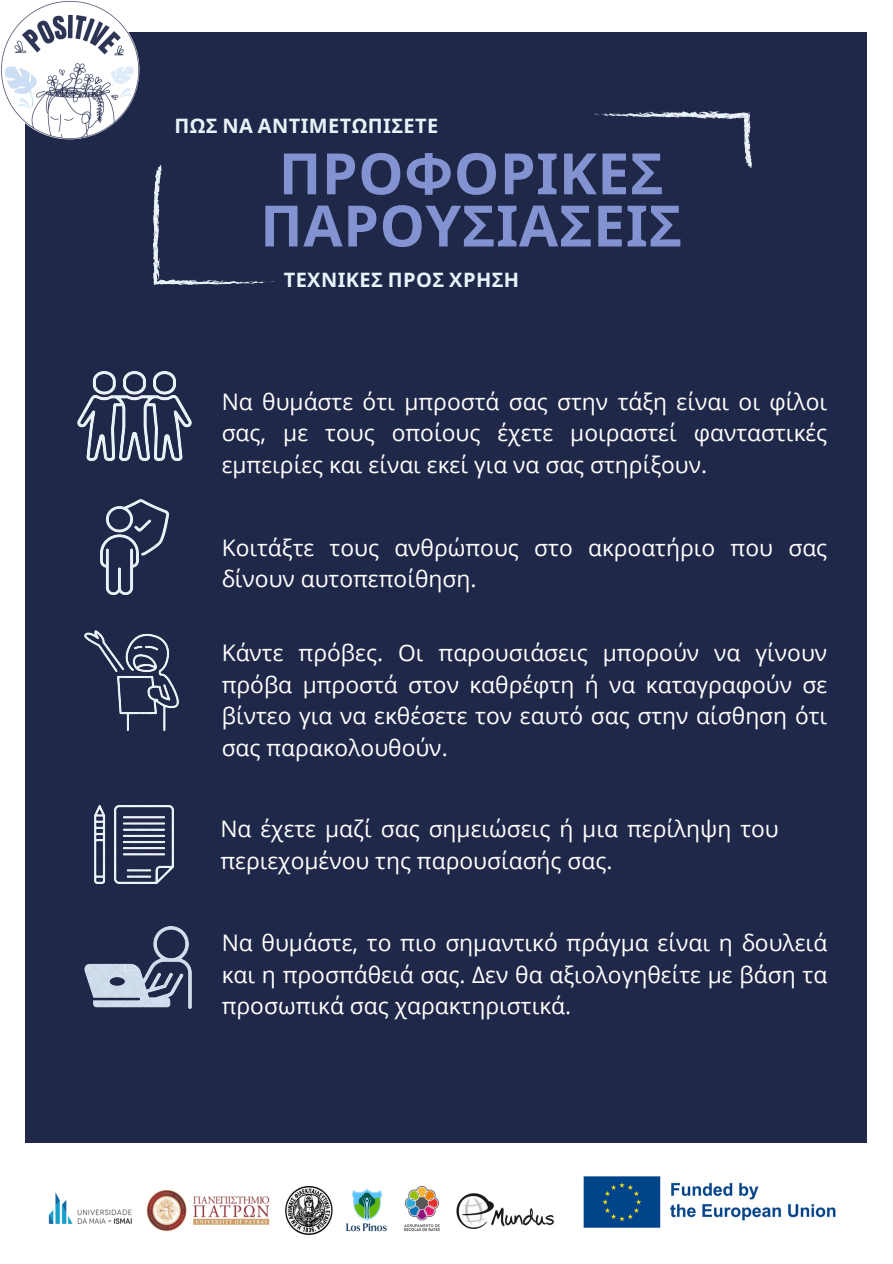
<style>
.page{position:relative;width:893px;height:1264px;background:#fff}
.page>*{position:absolute;margin:0;border:0;box-sizing:border-box;transform-origin:0 0}
.t1{font:700 57px/52.2px "Noto Sans";letter-spacing:.01em;color:#8393d1;text-align:center}
.t2{font:22.8px/31.7px "Open Sans";color:#fff;text-align:justify}
.t3{font:700 19.95px "Noto Sans";letter-spacing:.02em;color:#ebf3fa}
</style>
<div class="page">
<div style="left:25px;top:32px;width:841px;height:1110px;background:#20284a"></div>
<img style="left:0;top:0;width:139px;height:139px;border-radius:50%">
<img style="left:154px;top:166px;width:120px;height:119px">
<img style="left:594px;top:111px;width:157px;height:56px">
<img style="left:77px;top:372px;width:114px;height:90px">
<img style="left:101px;top:499px;width:67px;height:96px">
<img style="left:85px;top:630px;width:94px;height:100px">
<img style="left:95px;top:805px;width:78px;height:78px">
<img style="left:85px;top:926px;width:107px;height:82px">
<img style="left:48px;top:1192px;width:84px;height:32px">
<img style="left:146px;top:1189px;width:124px;height:43px">
<img style="left:285px;top:1186px;width:47px;height:48px">
<img style="left:346px;top:1188px;width:41px;height:44px">
<img style="left:404px;top:1186px;width:36px;height:46px">
<img style="left:456px;top:1193px;width:98px;height:36px">
<img style="left:583px;top:1176px;width:253px;height:52px">
<p class="t3" style="left:174px;top:111px;width:265px">ΠΩΣ ΝΑ ΑΝΤΙΜΕΤΩΠΙΣΕΤΕ</p>
<p class="t1" style="left:260px;top:146px;width:423px">ΠΡΟΦΟΡΙΚΕΣ<br>ΠΑΡΟΥΣΙΑΣΕΙΣ</p>
<p class="t3" style="left:284px;top:265px;width:237px">ΤΕΧΝΙΚΕΣ ΠΡΟΣ ΧΡΗΣΗ</p>
<p class="t2" style="left:222px;top:385px;width:607px">Να θυμάστε ότι μπροστά σας στην τάξη είναι οι φίλοι σας, με τους οποίους έχετε μοιραστεί φανταστικές εμπειρίες και είναι εκεί για να σας στηρίξουν.</p>
<p class="t2" style="left:222px;top:531px;width:607px">Κοιτάξτε τους ανθρώπους στο ακροατήριο που σας δίνουν αυτοπεποίθηση.</p>
<p class="t2" style="left:222px;top:636px;width:607px">Κάντε πρόβες. Οι παρουσιάσεις μπορούν να γίνουν πρόβα μπροστά στον καθρέφτη ή να καταγραφούν σε βίντεο για να εκθέσετε τον εαυτό σας στην αίσθηση ότι σας παρακολουθούν.</p>
<p class="t2" style="left:220px;top:812px;width:560px">Να έχετε μαζί σας σημειώσεις ή μια περίληψη του περιεχομένου της παρουσίασής σας.</p>
<p class="t2" style="left:222px;top:926px;width:607px">Να θυμάστε, το πιο σημαντικό πράγμα είναι η δουλειά και η προσπάθειά σας. Δεν θα αξιολογηθείτε με βάση τα προσωπικά σας χαρακτηριστικά.</p>
</div>
